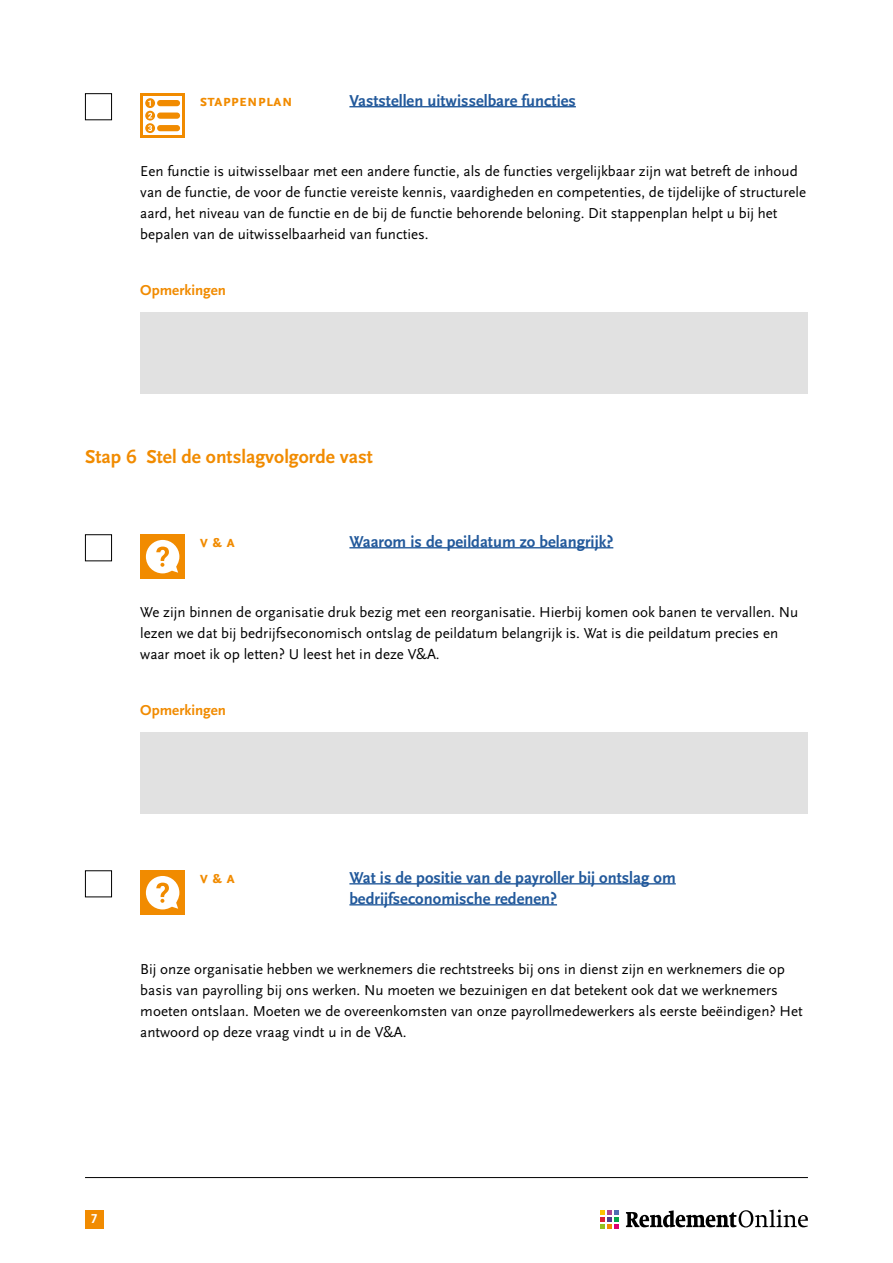
<style>
.page{position:relative;width:893px;height:1263px;background:#fff}
.page>*{position:absolute;margin:0;border:0;box-sizing:border-box;transform-origin:0 0}
.t1{font:700 19.5px "Scala Sans OT";color:#f18b00}
.t2{font:700 16.5px/21px "Scala Sans OT";color:#22599b}
.t3{font:700 16.5px "Scala Sans OT";color:#f18b00}
.t4{font:15px/21px "Scala Sans OT";color:#000}
.t5{font:700 15px "Scala Sans OT";color:#f18b00}
.t6{font:700 13.5px "Scala Sans OT";color:#fff}
</style>
<div class="page">
<hr style="left:85px;top:1177px;width:723px;height:1px;background:#000">
<div style="left:85px;top:1210px;width:18px;height:18px;background:#f18b00"></div>
<svg style="left:626px;top:1209px;width:182px;height:18px"></svg>
<svg style="left:601px;top:1210px;width:18px;height:19px"></svg>
<hr style="left:349px;top:106px;width:227px;height:1px;background:#22599b">
<hr style="left:349px;top:547px;width:264px;height:1px;background:#22599b">
<hr style="left:349px;top:883px;width:327px;height:1px;background:#22599b">
<hr style="left:349px;top:904px;width:208px;height:1px;background:#22599b">
<div style="left:140px;top:312px;width:668px;height:81px;background:#e1e1e1"></div>
<div style="left:140px;top:732px;width:668px;height:81px;background:#e1e1e1"></div>
<div style="left:85px;top:93px;width:27px;height:27px;border:1px solid #000"></div>
<div style="left:140px;top:93px;width:45px;height:45px;background:#f18b00"></div>
<div style="left:143px;top:96px;width:39px;height:39px;background:#fff"></div>
<div style="left:157px;top:100px;width:23px;height:6px;background:#f18b00;border-radius:3px"></div>
<div style="left:157px;top:113px;width:23px;height:6px;background:#f18b00;border-radius:3px"></div>
<div style="left:157px;top:125px;width:23px;height:6px;background:#f18b00;border-radius:3px"></div>
<div style="left:145px;top:98px;width:10px;height:10px;background:#f18b00;border-radius:50%"></div>
<svg style="left:145px;top:111px;width:10px;height:10px"></svg>
<svg style="left:145px;top:123px;width:10px;height:10px"></svg>
<svg style="left:148px;top:100px;width:3px;height:6px"></svg>
<svg style="left:148px;top:113px;width:4px;height:5px"></svg>
<svg style="left:148px;top:125px;width:4px;height:6px"></svg>
<div style="left:85px;top:534px;width:27px;height:27px;border:1px solid #000"></div>
<div style="left:140px;top:534px;width:45px;height:45px;background:#f18b00"></div>
<svg style="left:146px;top:540px;width:33px;height:33px"></svg>
<div style="left:85px;top:870px;width:27px;height:27px;border:1px solid #000"></div>
<div style="left:140px;top:870px;width:45px;height:45px;background:#f18b00"></div>
<svg style="left:146px;top:876px;width:33px;height:33px"></svg>
<p class="t3" style="left:200px;top:91px;width:9px">stappe</p>
<p class="t3" style="left:247px;top:91px;width:47px">nplan</p>
<p class="t2" style="left:349px;top:90px;width:228px">Vaststellen uitwisselbare functies</p>
<p class="t4" style="left:140px;top:161px;width:667px">Een functie is uitwisselbaar met een andere functie, als de functies vergelijkbaar zijn wat betreft de inhoud van de functie, de voor de functie vereiste kennis, vaardigheden en competenties, de tijdelijke of structurele aard, het niveau van de functie en de bij de functie behorende beloning. Dit stappenplan helpt u bij het bepalen van de uitwisselbaarheid van functies.</p>
<p class="t5" style="left:140px;top:282px;width:87px">Opmerkingen</p>
<h1 class="t1" style="left:85px;top:446px;width:289px">Stap 6 Stel de ontslagvolgorde vast</h1>
<p class="t3" style="left:200px;top:532px;width:37px">V &amp; A</p>
<p class="t2" style="left:349px;top:531px;width:265px">Waarom is de peildatum zo belangrijk?</p>
<p class="t4" style="left:140px;top:602px;width:659px">We zijn binnen de organisatie druk bezig met een reorganisatie. Hierbij komen ook banen te vervallen. Nu lezen we dat bij bedrijfseconomisch ontslag de peildatum belangrijk is. Wat is die peildatum precies en waar moet ik op letten? U leest het in deze V&amp;A.</p>
<p class="t5" style="left:140px;top:702px;width:87px">Opmerkingen</p>
<p class="t3" style="left:200px;top:868px;width:37px">V &amp; A</p>
<p class="t2" style="left:349px;top:867px;width:328px">Wat is de positie van de payroller bij ontslag om bedrijfseconomische redenen?</p>
<p class="t4" style="left:140px;top:959px;width:664px">Bij onze organisatie hebben we werknemers die rechtstreeks bij ons in dienst zijn en werknemers die op basis van payrolling bij ons werken. Nu moeten we bezuinigen en dat betekent ook dat we werknemers moeten ontslaan. Moeten we de overeenkomsten van onze payrollmedewerkers als eerste beëindigen? Het antwoord op deze vraag vindt u in de V&amp;A.</p>
<p class="t6" style="left:91px;top:1211px;width:7px">7</p>
</div>
